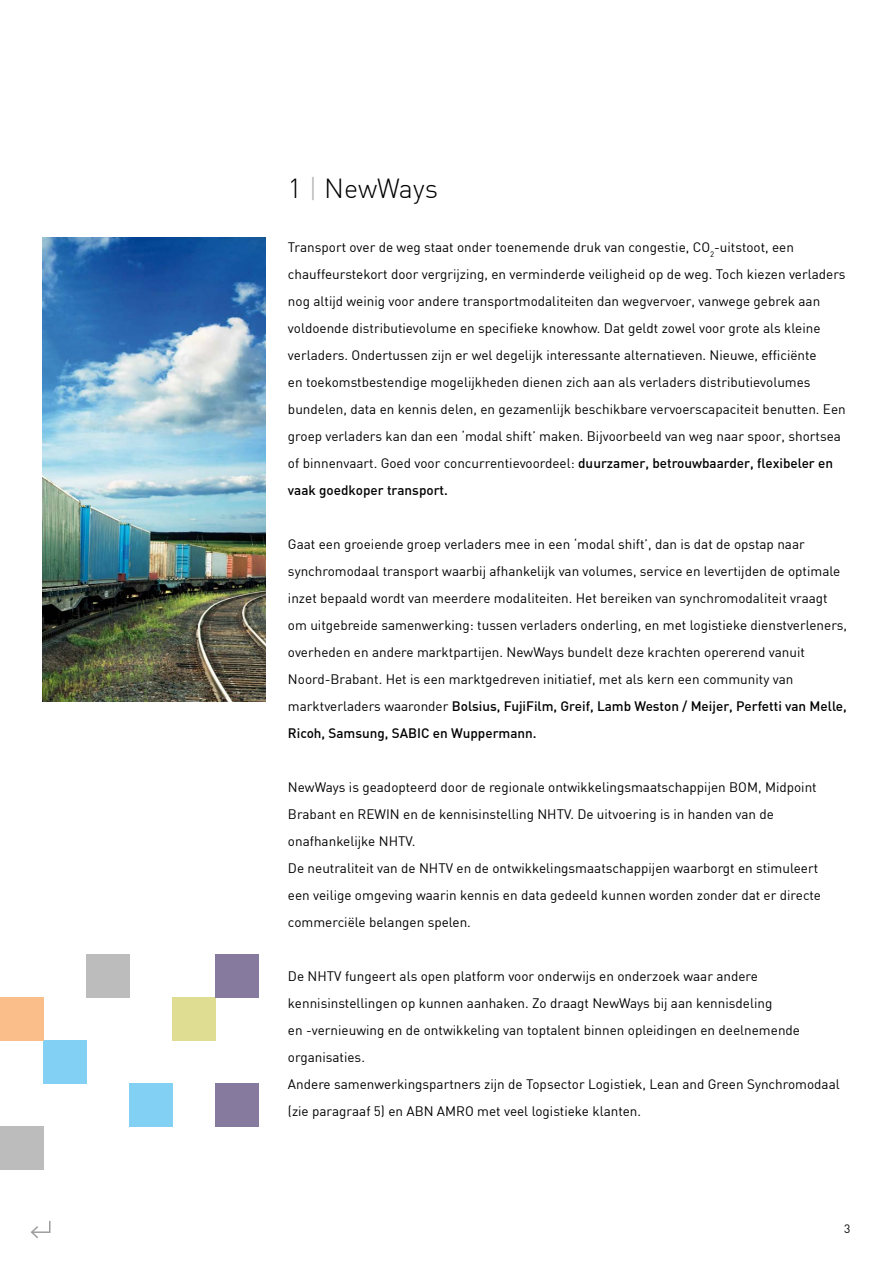
<style>
.page{position:relative;width:893px;height:1263px;background:#fff}
.page>*{position:absolute;margin:0;border:0;box-sizing:border-box;transform-origin:0 0}
.t1{font:300 27px "DIN";color:#000}
.t2{font:13.5px/27px "DIN";color:#000}
.t3{font:12px "DIN";color:#000}
.s1{color:#b3b2b2}
.s2{font-weight:500}
</style>
<div class="page">
<img style="left:43px;top:238px;width:223px;height:464px">
<div style="left:215px;top:1083px;width:43px;height:43px;background:#867b9e"></div>
<div style="left:172px;top:997px;width:43px;height:43px;background:#dedd91"></div>
<div style="left:129px;top:1083px;width:43px;height:43px;background:#83d0f5"></div>
<div style="left:0;top:1126px;width:43px;height:43px;background:#bcbcbc"></div>
<div style="left:43px;top:1040px;width:43px;height:43px;background:#83d0f5"></div>
<div style="left:0;top:997px;width:43px;height:43px;background:#f9be89"></div>
<div style="left:215px;top:954px;width:43px;height:43px;background:#867b9e"></div>
<div style="left:86px;top:954px;width:43px;height:43px;background:#bcbcbc"></div>
<svg style="left:30px;top:1220px;width:21px;height:19px"></svg>
<h1 class="t1" style="left:288px;top:172px;width:152px">1 <span class="s1">|</span> NewWays</h1>
<p class="t2" style="left:288px;top:233px;width:559px">Transport over de weg staat onder toenemende druk van congestie, CO<sub>2</sub>-uitstoot, een chauffeurstekort door vergrijzing, en verminderde veiligheid op de weg. Toch kiezen verladers nog altijd weinig voor andere transportmodaliteiten dan wegvervoer, vanwege gebrek aan voldoende distributievolume en specifieke knowhow. Dat geldt zowel voor grote als kleine verladers. Ondertussen zijn er wel degelijk interessante alternatieven. Nieuwe, efficiënte<br>en toekomstbestendige mogelijkheden dienen zich aan als verladers distributievolumes bundelen, data en kennis delen, en gezamenlijk beschikbare vervoerscapaciteit benutten. Een groep verladers kan dan een ‘modal shift’ maken. Bijvoorbeeld van weg naar spoor, shortsea of binnenvaart. Goed voor concurrentievoordeel: <span class="s2">duurzamer, betrouwbaarder, flexibeler en vaak goedkoper transport.</span></p>
<p class="t2" style="left:288px;top:530px;width:561px">Gaat een groeiende groep verladers mee in een ‘modal shift’, dan is dat de opstap naar synchromodaal transport waarbij afhankelijk van volumes, service en levertijden de optimale inzet bepaald wordt van meerdere modaliteiten. Het bereiken van synchromodaliteit vraagt om uitgebreide samenwerking: tussen verladers onderling, en met logistieke dienstverleners, overheden en andere marktpartijen. NewWays bundelt deze krachten opererend vanuit Noord-Brabant. Het is een marktgedreven initiatief, met als kern een community van marktverladers waaronder <span class="s2">Bolsius, FujiFilm, Greif, Lamb Weston / Meijer, Perfetti van Melle, Ricoh, Samsung, SABIC en Wuppermann.</span></p>
<p class="t2" style="left:288px;top:773px;width:535px">NewWays is geadopteerd door de regionale ontwikkelingsmaatschappijen BOM, Midpoint Brabant en REWIN en de kennisinstelling NHTV. De uitvoering is in handen van de onafhankelijke NHTV.<br>De neutraliteit van de NHTV en de ontwikkelingsmaatschappijen waarborgt en stimuleert een veilige omgeving waarin kennis en data gedeeld kunnen worden zonder dat er directe commerciële belangen spelen.</p>
<p class="t2" style="left:288px;top:962px;width:553px">De NHTV fungeert als open platform voor onderwijs en onderzoek waar andere kennisinstellingen op kunnen aanhaken. Zo draagt NewWays bij aan kennisdeling<br>en -vernieuwing en de ontwikkeling van toptalent binnen opleidingen en deelnemende organisaties.<br>Andere samenwerkingspartners zijn de Topsector Logistiek, Lean and Green Synchromodaal (zie paragraaf 5) en ABN AMRO met veel logistieke klanten.</p>
<p class="t3" style="left:844px;top:1221px;width:8px">3</p>
</div>
